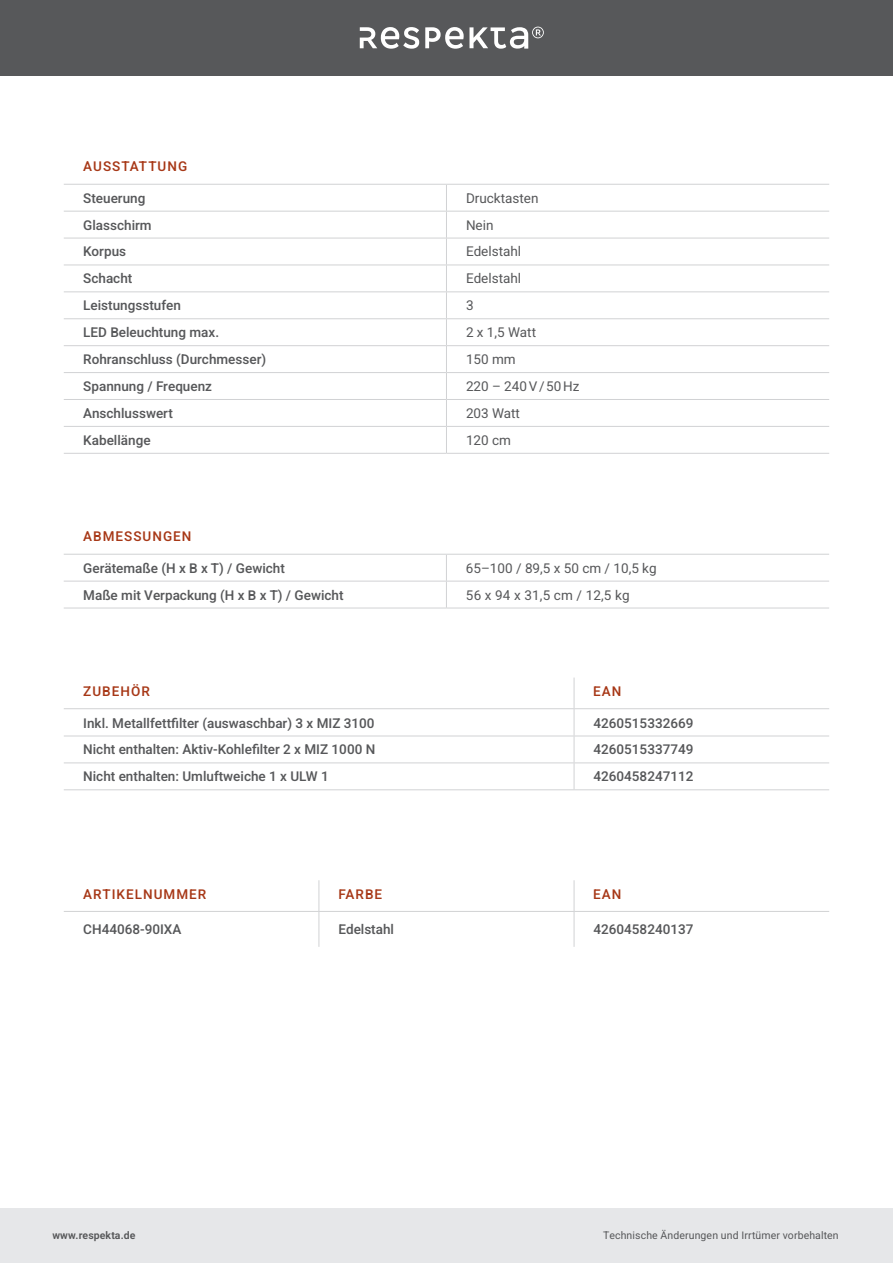
<style>
.page{position:relative;width:893px;height:1263px;background:#fff}
.page>*{position:absolute;margin:0;border:0;box-sizing:border-box;transform-origin:0 0}
.t1{font:13.5px "Heebo";color:#57585a}
.t2{font:13.5px "Heebo";letter-spacing:.075em;color:#a73817}
.t3{font:10.5px "Heebo";letter-spacing:.01em;color:#57585a}
.t4{font:600 10.5px "Heebo";letter-spacing:.01em;color:#57585a}
</style>
<div class="page">
<div style="left:0;top:0;width:893px;height:75px;background:#57585a"></div>
<div style="left:0;top:1208px;width:893px;height:55px;background:#e6e7e9"></div>
<svg style="left:360px;top:27px;width:59px;height:22px"></svg>
<svg style="left:425px;top:27px;width:119px;height:22px"></svg>
<hr style="left:64px;top:318px;width:382px;height:1px;background:#d1d2d4">
<hr style="left:446px;top:318px;width:383px;height:1px;background:#d1d2d4">
<svg style="left:446px;top:185px;width:1px;height:268px"></svg>
<hr style="left:64px;top:345px;width:382px;height:1px;background:#d1d2d4">
<hr style="left:446px;top:345px;width:383px;height:1px;background:#d1d2d4">
<hr style="left:64px;top:372px;width:382px;height:1px;background:#d1d2d4">
<hr style="left:446px;top:372px;width:383px;height:1px;background:#d1d2d4">
<hr style="left:64px;top:399px;width:382px;height:1px;background:#d1d2d4">
<hr style="left:446px;top:399px;width:383px;height:1px;background:#d1d2d4">
<hr style="left:64px;top:426px;width:382px;height:1px;background:#d1d2d4">
<hr style="left:446px;top:426px;width:383px;height:1px;background:#d1d2d4">
<hr style="left:64px;top:453px;width:382px;height:1px;background:#d1d2d4">
<hr style="left:446px;top:453px;width:383px;height:1px;background:#d1d2d4">
<hr style="left:64px;top:184px;width:382px;height:1px;background:#d1d2d4">
<hr style="left:446px;top:184px;width:383px;height:1px;background:#d1d2d4">
<hr style="left:64px;top:211px;width:382px;height:1px;background:#d1d2d4">
<hr style="left:446px;top:211px;width:383px;height:1px;background:#d1d2d4">
<hr style="left:64px;top:238px;width:382px;height:1px;background:#d1d2d4">
<hr style="left:446px;top:238px;width:383px;height:1px;background:#d1d2d4">
<hr style="left:64px;top:265px;width:382px;height:1px;background:#d1d2d4">
<hr style="left:446px;top:265px;width:383px;height:1px;background:#d1d2d4">
<hr style="left:64px;top:291px;width:382px;height:1px;background:#d1d2d4">
<hr style="left:446px;top:291px;width:383px;height:1px;background:#d1d2d4">
<hr style="left:64px;top:554px;width:382px;height:1px;background:#d1d2d4">
<hr style="left:446px;top:554px;width:383px;height:1px;background:#d1d2d4">
<hr style="left:64px;top:581px;width:382px;height:1px;background:#d1d2d4">
<hr style="left:446px;top:581px;width:383px;height:1px;background:#d1d2d4">
<svg style="left:446px;top:555px;width:1px;height:53px"></svg>
<hr style="left:64px;top:608px;width:382px;height:1px;background:#d1d2d4">
<hr style="left:446px;top:608px;width:383px;height:1px;background:#d1d2d4">
<hr style="left:319px;top:912px;width:1px;height:35px;background:#d1d2d4">
<hr style="left:574px;top:912px;width:1px;height:35px;background:#d1d2d4">
<hr style="left:319px;top:880px;width:1px;height:31px;background:#d1d2d4">
<hr style="left:574px;top:880px;width:1px;height:31px;background:#d1d2d4">
<hr style="left:64px;top:911px;width:255px;height:1px;background:#d1d2d4">
<hr style="left:319px;top:911px;width:255px;height:1px;background:#d1d2d4">
<hr style="left:574px;top:911px;width:255px;height:1px;background:#d1d2d4">
<svg style="left:574px;top:709px;width:1px;height:80px"></svg>
<hr style="left:574px;top:677px;width:1px;height:31px;background:#d1d2d4">
<hr style="left:64px;top:736px;width:510px;height:1px;background:#d1d2d4">
<hr style="left:574px;top:736px;width:255px;height:1px;background:#d1d2d4">
<hr style="left:64px;top:708px;width:510px;height:1px;background:#d1d2d4">
<hr style="left:574px;top:708px;width:255px;height:1px;background:#d1d2d4">
<hr style="left:64px;top:762px;width:510px;height:1px;background:#d1d2d4">
<hr style="left:574px;top:762px;width:255px;height:1px;background:#d1d2d4">
<hr style="left:64px;top:789px;width:510px;height:1px;background:#d1d2d4">
<hr style="left:574px;top:789px;width:255px;height:1px;background:#d1d2d4">
<p class="t2" style="left:83px;top:157px;width:105px">AUSSTATTUNG</p>
<p class="t1" style="left:83px;top:188px;width:64px">Steuerung</p>
<p class="t1" style="left:466px;top:188px;width:74px">Drucktasten</p>
<p class="t1" style="left:83px;top:215px;width:70px">Glasschirm</p>
<p class="t1" style="left:466px;top:215px;width:29px">Nein</p>
<p class="t1" style="left:83px;top:242px;width:44px">Korpus</p>
<p class="t1" style="left:466px;top:242px;width:57px">Edelstahl</p>
<p class="t1" style="left:83px;top:269px;width:51px">Schacht</p>
<p class="t1" style="left:466px;top:269px;width:57px">Edelstahl</p>
<p class="t1" style="left:83px;top:296px;width:99px">Leistungsstufen</p>
<p class="t1" style="left:466px;top:296px;width:9px">3</p>
<p class="t1" style="left:83px;top:323px;width:137px">LED Beleuchtung max.</p>
<p class="t1" style="left:466px;top:323px;width:72px">2 x 1,5 Watt</p>
<p class="t1" style="left:83px;top:350px;width:184px">Rohranschluss (Durchmesser)</p>
<p class="t1" style="left:466px;top:350px;width:51px">150 mm</p>
<p class="t1" style="left:83px;top:377px;width:130px">Spannung / Frequenz</p>
<p class="t1" style="left:466px;top:377px;width:115px">220 – 240V/50Hz</p>
<p class="t1" style="left:83px;top:404px;width:91px">Anschlusswert</p>
<p class="t1" style="left:466px;top:404px;width:56px">203 Watt</p>
<p class="t1" style="left:83px;top:431px;width:69px">Kabellänge</p>
<p class="t1" style="left:466px;top:431px;width:47px">120 cm</p>
<p class="t2" style="left:83px;top:527px;width:110px">ABMESSUNGEN</p>
<p class="t1" style="left:83px;top:558px;width:203px">Gerätemaße (H x B x T) / Gewicht</p>
<p class="t1" style="left:466px;top:558px;width:192px">65–100 / 89,5 x 50 cm / 10,5 kg</p>
<p class="t1" style="left:83px;top:585px;width:262px">Maße mit Verpackung (H x B x T) / Gewicht</p>
<p class="t1" style="left:466px;top:585px;width:165px">56 x 94 x 31,5 cm / 12,5 kg</p>
<p class="t2" style="left:83px;top:682px;width:68px">ZUBEHÖR</p>
<p class="t2" style="left:593px;top:682px;width:30px">EAN</p>
<p class="t1" style="left:83px;top:713px;width:293px">Inkl. Metallfettfilter (auswaschbar) 3 x MIZ 3100</p>
<p class="t1" style="left:594px;top:713px;width:101px">4260515332669</p>
<p class="t1" style="left:83px;top:740px;width:293px">Nicht enthalten: Aktiv-Kohlefilter 2 x MIZ 1000 N</p>
<p class="t1" style="left:594px;top:740px;width:101px">4260515337749</p>
<p class="t1" style="left:83px;top:767px;width:247px">Nicht enthalten: Umluftweiche 1 x ULW 1</p>
<p class="t1" style="left:594px;top:767px;width:101px">4260458247112</p>
<p class="t2" style="left:83px;top:884px;width:125px">ARTIKELNUMMER</p>
<p class="t2" style="left:338px;top:884px;width:45px">FARBE</p>
<p class="t2" style="left:593px;top:884px;width:30px">EAN</p>
<p class="t1" style="left:83px;top:920px;width:100px">CH44068-90IXA</p>
<p class="t1" style="left:338px;top:920px;width:57px">Edelstahl</p>
<p class="t1" style="left:594px;top:920px;width:101px">4260458240137</p>
<p class="t4" style="left:52px;top:1228px;width:85px">www.respekta.de</p>
<p class="t3" style="left:603px;top:1228px;width:237px">Technische Änderungen und Irrtümer vorbehalten</p>
</div>
